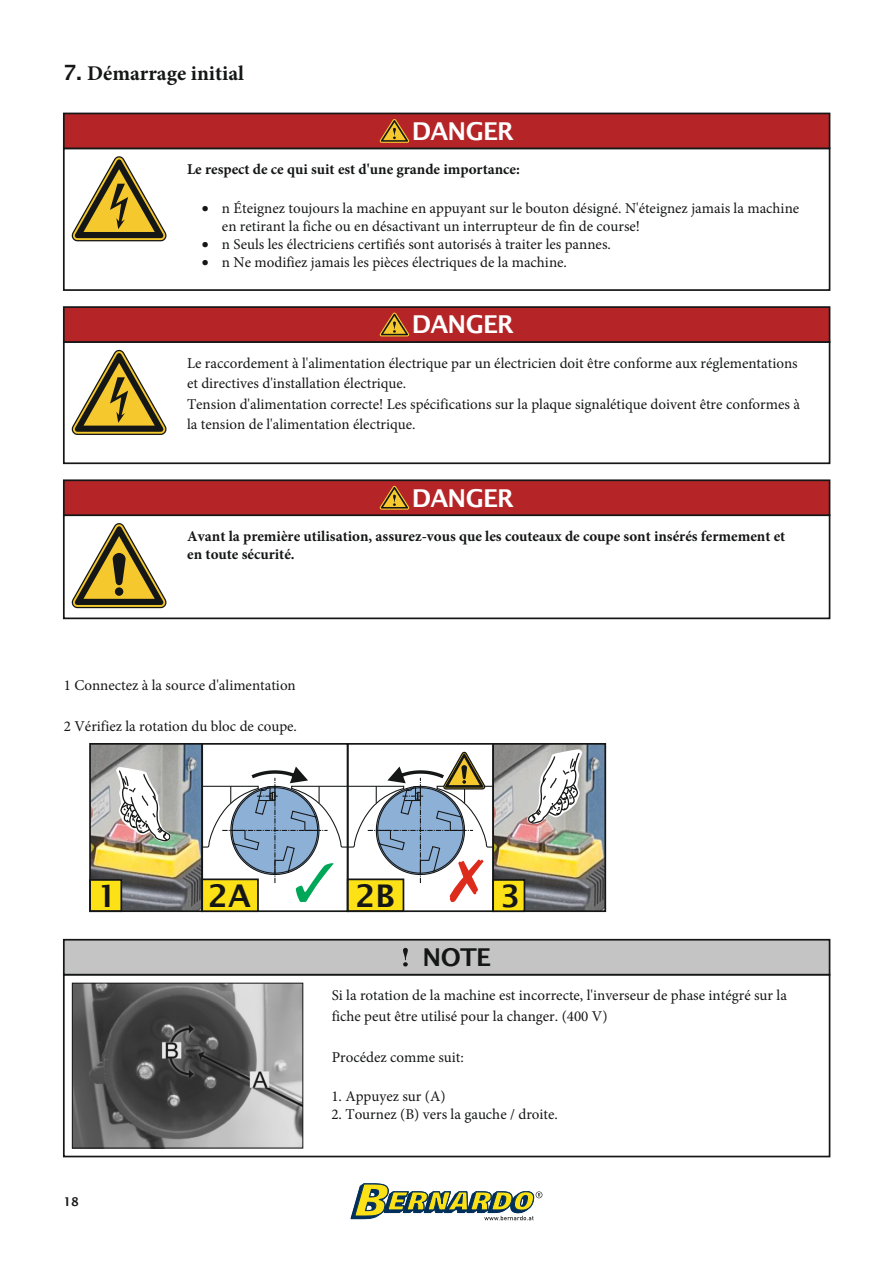
<style>
.page{position:relative;width:893px;height:1263px;background:#fff}
.page>*{position:absolute;margin:0;border:0;box-sizing:border-box;transform-origin:0 0}
.t1{font:600 31.2px "Lucida Sans";color:#151616}
.t2{font:600 30.6px "Lucida Sans";color:#151616}
.t3{font:600 24.45px "Lucida Sans";letter-spacing:-.03em;color:#fff}
.t4{font:600 24.45px "Lucida Sans";color:#151616}
.t5{font:700 21px "Minion Pro";color:#151616}
.t6{font:15px/20.5px "Minion Pro";color:#151616}
.t7{font:700 15px/18px "Minion Pro";color:#151616}
.t8{font:600 12px "Lucida Sans";color:#151616}
.s1{font-family:"Lucida Sans";font-weight:600}
</style>
<div class="page">
<img style="left:92px;top:746px;width:108px;height:163px">
<img style="left:495px;top:746px;width:108px;height:163px">
<svg style="left:526px;top:749px;width:56px;height:76px"></svg>
<svg style="left:350px;top:1183px;width:192px;height:38px"></svg>
<svg style="left:116px;top:766px;width:56px;height:76px"></svg>
<div style="left:201px;top:743px;width:147px;height:169px;border:2px solid #151616"></div>
<div style="left:90px;top:880px;width:31px;height:31px;background:#fbe116"></div>
<div style="left:89px;top:879px;width:33px;height:33px;border:2px solid #151616"></div>
<div style="left:201px;top:879px;width:58px;height:33px;border:2px solid #151616"></div>
<div style="left:492px;top:743px;width:114px;height:169px;border:2px solid #151616"></div>
<div style="left:493px;top:880px;width:31px;height:31px;background:#fbe116"></div>
<div style="left:492px;top:879px;width:33px;height:33px;border:2px solid #151616"></div>
<div style="left:89px;top:743px;width:114px;height:169px;border:2px solid #151616"></div>
<div style="left:347px;top:743px;width:147px;height:169px;border:2px solid #151616"></div>
<svg style="left:201px;top:749px;width:293px;height:160px"></svg>
<div style="left:63px;top:974px;width:767px;height:183px;border:2px solid #151616"></div>
<div style="left:64px;top:940px;width:765px;height:35px;background:#c4c4c5"></div>
<div style="left:63px;top:939px;width:767px;height:37px;border:2px solid #151616"></div>
<svg style="left:403px;top:948px;width:5px;height:19px"></svg>
<img style="left:74px;top:985px;width:227px;height:161px">
<div style="left:72px;top:983px;width:231px;height:165px;border:1px solid #151616"></div>
<div style="left:63px;top:514px;width:767px;height:105px;border:2px solid #151616"></div>
<div style="left:64px;top:480px;width:765px;height:35px;background:#b52527"></div>
<div style="left:63px;top:479px;width:767px;height:37px;border:2px solid #151616"></div>
<svg style="left:71px;top:523px;width:96px;height:86px"></svg>
<div style="left:63px;top:148px;width:767px;height:143px;border:2px solid #151616"></div>
<svg style="left:71px;top:156px;width:96px;height:86px"></svg>
<div style="left:64px;top:113px;width:765px;height:35px;background:#b52527"></div>
<div style="left:63px;top:113px;width:767px;height:36px;border:2px solid #151616"></div>
<svg style="left:379px;top:119px;width:30px;height:24px"></svg>
<div style="left:63px;top:341px;width:767px;height:123px;border:2px solid #151616"></div>
<svg style="left:71px;top:349px;width:96px;height:86px"></svg>
<div style="left:64px;top:307px;width:765px;height:35px;background:#b52527"></div>
<div style="left:63px;top:306px;width:767px;height:37px;border:2px solid #151616"></div>
<svg style="left:379px;top:313px;width:30px;height:23px"></svg>
<svg style="left:379px;top:486px;width:30px;height:24px"></svg>
<h3 class="t5" style="left:63px;top:58px;width:182px"><span class="s1">7.</span> Démarrage initial</h3>
<h3 class="t3" style="left:411px;top:117px;width:104px">DANGER</h3>
<p class="t7" style="left:187px;top:160px;width:334px">Le respect de ce qui suit est d'une grande importance:</p>
<p class="t6" style="left:222px;top:200px;width:578px;line-height:18px;text-indent:-20px">• n Éteignez toujours la machine en appuyant sur le bouton désigné. N'éteignez jamais la machine en retirant la fiche ou en désactivant un interrupteur de fin de course!</p>
<p class="t6" style="left:202px;top:234px;width:410px">• n Seuls les électriciens certifiés sont autorisés à traiter les pannes.</p>
<p class="t6" style="left:202px;top:252px;width:366px">• n Ne modifiez jamais les pièces électriques de la machine.</p>
<h3 class="t3" style="left:411px;top:311px;width:104px">DANGER</h3>
<p class="t6" style="left:187px;top:353px;width:614px">Le raccordement à l'alimentation électrique par un électricien doit être conforme aux réglementations et directives d'installation électrique.<br>Tension d'alimentation correcte! Les spécifications sur la plaque signalétique doivent être conformes à la tension de l'alimentation électrique.</p>
<h3 class="t3" style="left:411px;top:484px;width:104px">DANGER</h3>
<p class="t7" style="left:187px;top:527px;width:599px">Avant la première utilisation, assurez-vous que les couteaux de coupe sont insérés fermement et en toute sécurité.</p>
<p class="t6" style="left:64px;top:675px;width:233px">1 Connectez à la source d'alimentation</p>
<p class="t6" style="left:64px;top:716px;width:235px">2 Vérifiez la rotation du bloc de coupe.</p>
<h2 class="t2" style="left:97px;top:878px;width:21px">1</h2>
<h1 class="t1" style="left:208px;top:878px;width:44px">2A</h1>
<h1 class="t1" style="left:355px;top:878px;width:41px">2B</h1>
<h2 class="t2" style="left:500px;top:878px;width:21px">3</h2>
<h3 class="t4" style="left:422px;top:943px;width:70px">NOTE</h3>
<p class="t6" style="left:332px;top:985px;width:457px">Si la rotation de la machine est incorrecte, l'inverseur de phase intégré sur la fiche peut être utilisé pour la changer. (400 V)</p>
<p class="t6" style="left:332px;top:1047px;width:134px">Procédez comme suit:</p>
<p class="t8" style="left:63px;top:1195px;width:17px">18</p>
<p class="t6" style="left:331px;top:1086px;width:116px">1. Appuyez sur (A)</p>
<p class="t6" style="left:331px;top:1104px;width:228px">2. Tournez (B) vers la gauche / droite.</p>
</div>
